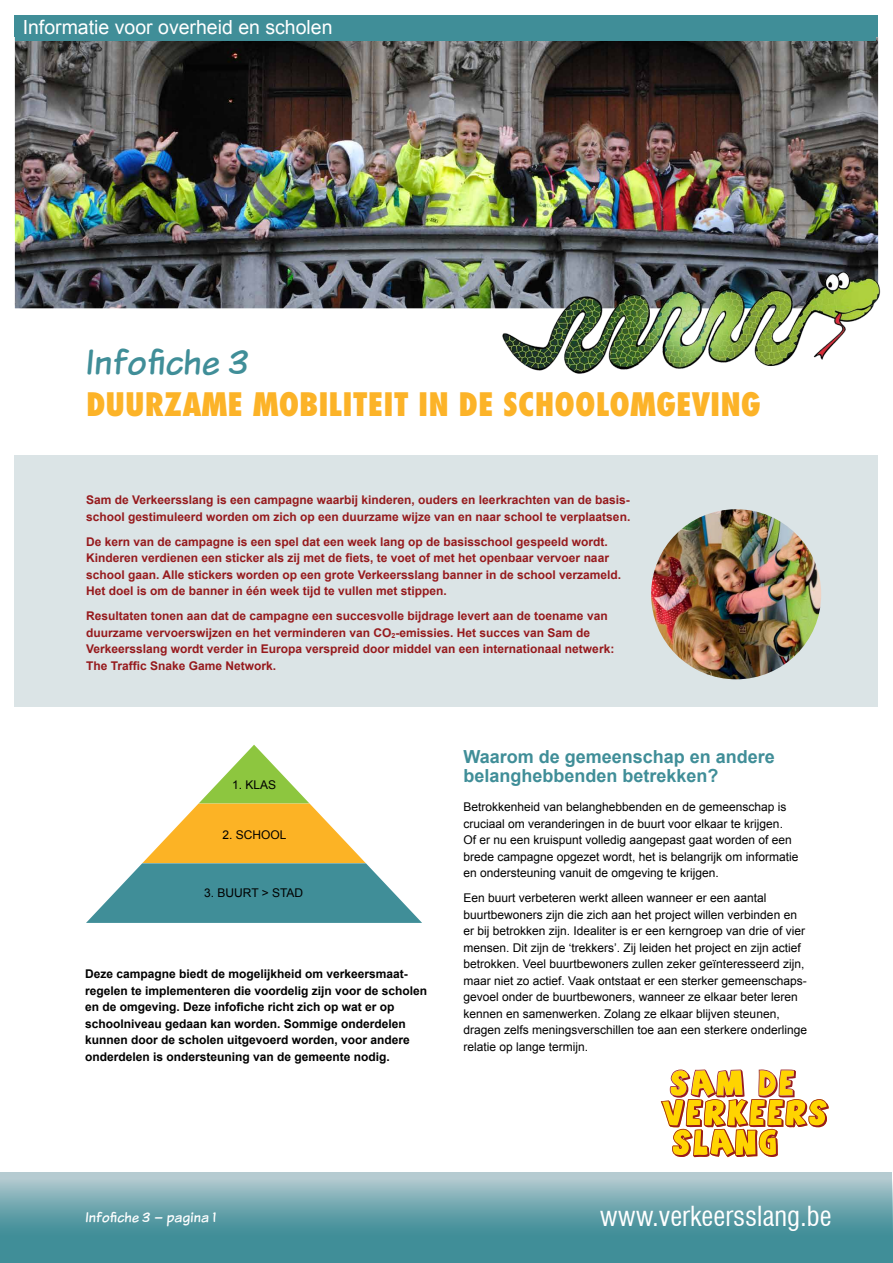
<style>
.page{position:relative;width:893px;height:1263px;background:#fff}
.page>*{position:absolute;margin:0;border:0;box-sizing:border-box;transform-origin:0 0}
.t1{font:37.5px "Komika Text";color:#408e98}
.t2{font:800 condensed 31.5px "Futura Std";color:#fcb328}
.t3{font:condensed 27px "Swiss 721 BT";color:#fff}
.t4{font:19.5px "Arial";color:#fff}
.t5{font:700 18px/19.5px "Arial";color:#408e98}
.t6{font:15px "Komika Text";color:#fff}
.t7{font:12px/16.5px "Arial";color:#000}
.t8{font:700 12px/16.5px "Arial";color:#961a1d}
.t9{font:700 12px/16.5px "Arial";color:#000}
</style>
<div class="page">
<svg style="left:0;top:1174px;width:893px;height:89px;background:#66a1aa"></svg>
<div style="left:15px;top:455px;width:863px;height:252px;background:#dbe4e6"></div>
<img style="left:15px;top:37px;width:863px;height:271px">
<div style="left:16px;top:16px;width:860px;height:25px;background:#408e98"></div>
<svg style="left:86px;top:745px;width:336px;height:178px"></svg>
<img style="left:651px;top:509px;width:170px;height:170px;border-radius:85px">
<img style="left:500px;top:264px;width:381px;height:110px">
<svg style="left:661px;top:1069px;width:168px;height:88px"></svg>
<h3 class="t4" style="left:23px;top:15px;width:311px">Informatie voor overheid en scholen</h3>
<h1 class="t1" style="left:85px;top:338px;width:165px">Infofiche 3</h1>
<h2 class="t2" style="left:86px;top:385px;width:676px">DUURZAME MOBILITEIT IN DE SCHOOLOMGEVING</h2>
<p class="t8" style="left:86px;top:492px;width:546px">Sam de Verkeersslang is een campagne waarbij kinderen, ouders en leerkrachten van de basis&shy;school gestimuleerd worden om zich op een duurzame wijze van en naar school te verplaatsen.</p>
<p class="t8" style="left:86px;top:533px;width:537px">De kern van de campagne is een spel dat een week lang op de basisschool gespeeld wordt.<br>Kinderen verdienen een sticker als zij met de fiets, te voet of met het openbaar vervoer naar school gaan. Alle stickers worden op een grote Verkeersslang banner in de school verzameld.<br>Het doel is om de banner in één week tijd te vullen met stippen.</p>
<p class="t8" style="left:86px;top:608px;width:530px">Resultaten tonen aan dat de campagne een succesvolle bijdrage levert aan de toename van duurzame vervoerswijzen en het verminderen van CO<sub>2</sub>-emissies. Het succes van Sam de Verkeersslang wordt verder in Europa verspreid door middel van een internationaal netwerk:<br>The Traffic Snake Game Network.</p>
<p class="t7" style="left:232px;top:776px;width:46px">1. KLAS</p>
<p class="t7" style="left:222px;top:826px;width:66px">2. SCHOOL</p>
<p class="t7" style="left:204px;top:885px;width:101px">3. BUURT &gt; STAD</p>
<p class="t9" style="left:85px;top:966px;width:344px">Deze campagne biedt de mogelijkheid om verkeersmaat&shy;regelen te implementeren die voordelig zijn voor de scholen en de omgeving. Deze infofiche richt zich op wat er op schoolniveau gedaan kan worden. Sommige onderdelen kunnen door de scholen uitgevoerd worden, voor andere onderdelen is ondersteuning van de gemeente nodig.</p>
<h3 class="t5" style="left:463px;top:747px;width:313px">Waarom de gemeenschap en andere belanghebbenden betrekken?</h3>
<p class="t7" style="left:463px;top:799px;width:336px">Betrokkenheid van belanghebbenden en de gemeenschap is cruciaal om veranderingen in de buurt voor elkaar te krijgen.<br>Of er nu een kruispunt volledig aangepast gaat worden of een brede campagne opgezet wordt, het is belangrijk om informatie en ondersteuning vanuit de omgeving te krijgen.</p>
<p class="t7" style="left:463px;top:890px;width:345px">Een buurt verbeteren werkt alleen wanneer er een aantal buurtbewoners zijn die zich aan het project willen verbinden en er bij betrokken zijn. Idealiter is er een kerngroep van drie of vier mensen. Dit zijn de ‘trekkers’. Zij leiden het project en zijn actief betrokken. Veel buurtbewoners zullen zeker geïnteresseerd zijn, maar niet zo actief. Vaak ontstaat er een sterker gemeenschaps&shy;gevoel onder de buurtbewoners, wanneer ze elkaar beter leren kennen en samenwerken. Zolang ze elkaar blijven steunen, dragen zelfs meningsverschillen toe aan een sterkere onderlinge relatie op lange termijn.</p>
<p class="t6" style="left:85px;top:1207px;width:133px">Infofiche 3 – pagina 1</p>
<h3 class="t3" style="left:600px;top:1200px;width:233px">www.verkeersslang.be</h3>
</div>
